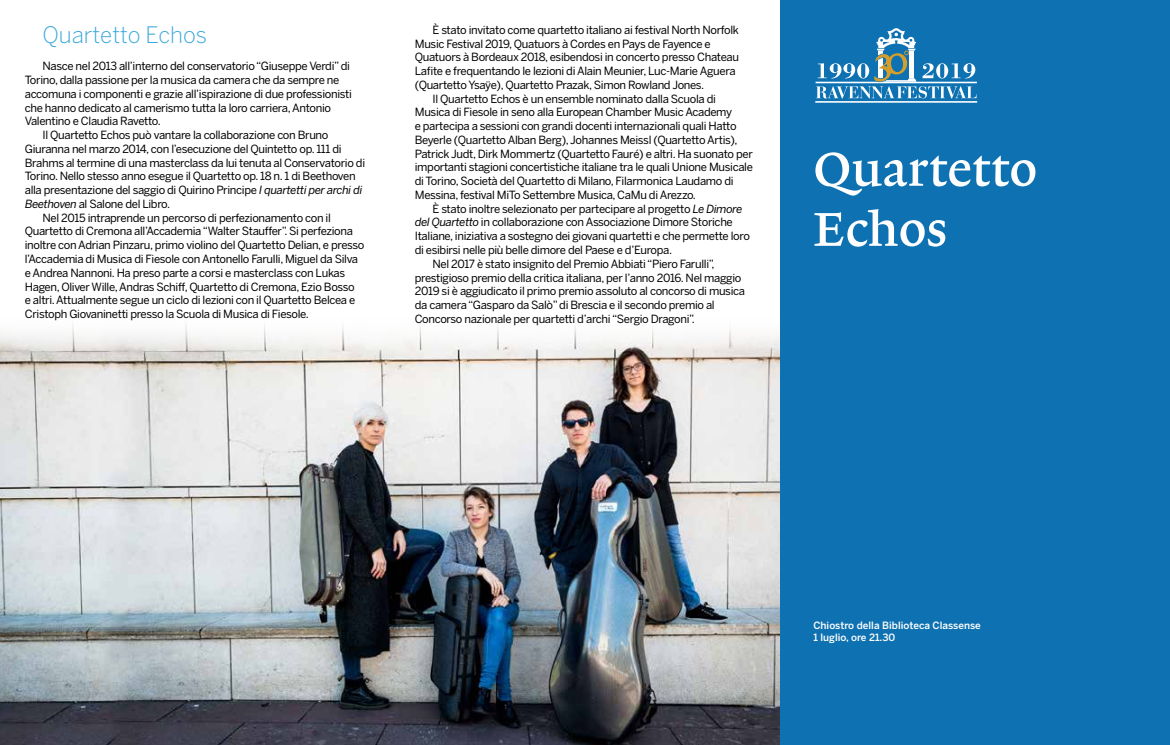
<style>
.page{position:relative;width:1170px;height:745px;background:#fff}
.page>*{position:absolute;margin:0;border:0;box-sizing:border-box;transform-origin:0 0}
.t1{font:50px/60px "Lexicon No 1 Roman B";color:#fff}
.t2{font:300 22.5px "Benton Sans";color:#3ba8da}
.t3{font:11.25px "Benton Sans";letter-spacing:-.03em;color:#000}
.t4{font:500 10px/12px "Benton Sans";color:#fff}
.s1{font-style:italic}
</style>
<div class="page">
<img style="left:0;top:324px;width:780px;height:420px">
<div style="left:780px;top:0;width:389px;height:744px;background:#0e72b2"></div>
<svg style="left:815px;top:28px;width:162px;height:75px"></svg>
<h2 class="t2" style="left:43px;top:21px;width:166px">Quartetto Echos</h2>
<p class="t3" style="left:43px;top:59px;width:309px">Nasce nel 2013 all’interno del conservatorio “Giuseppe Verdi” di</p>
<p class="t3" style="left:25px;top:73px;width:316px">Torino, dalla passione per la musica da camera che da sempre ne</p>
<p class="t3" style="left:25px;top:87px;width:328px">accomuna i componenti e grazie all’ispirazione di due professionisti</p>
<p class="t3" style="left:25px;top:101px;width:308px">che hanno dedicato al camerismo tutta la loro carriera, Antonio</p>
<p class="t3" style="left:25px;top:114px;width:138px">Valentino e Claudia Ravetto.</p>
<p class="t3" style="left:43px;top:128px;width:287px">Il Quartetto Echos può vantare la collaborazione con Bruno</p>
<p class="t3" style="left:25px;top:142px;width:318px">Giuranna nel marzo 2014, con l’esecuzione del Quintetto op. 111 di</p>
<p class="t3" style="left:25px;top:156px;width:342px">Brahms al termine di una masterclass da lui tenuta al Conservatorio di</p>
<p class="t3" style="left:25px;top:169px;width:332px">Torino. Nello stesso anno esegue il Quartetto op. 18 n. 1 di Beethoven</p>
<p class="t3" style="left:25px;top:183px;width:339px">alla presentazione del saggio di Quirino Principe <span class="s1">I quartetti per archi di</span></p>
<p class="t3" style="left:25px;top:197px;width:147px"><span class="s1">Beethoven</span> al Salone del Libro.</p>
<p class="t3" style="left:43px;top:211px;width:290px">Nel 2015 intraprende un percorso di perfezionamento con il</p>
<p class="t3" style="left:25px;top:224px;width:329px">Quartetto di Cremona all’Accademia “Walter Stauffer”. Si perfeziona</p>
<p class="t3" style="left:25px;top:238px;width:341px">inoltre con Adrian Pinzaru, primo violino del Quartetto Delian, e presso</p>
<p class="t3" style="left:25px;top:252px;width:335px">l’Accademia di Musica di Fiesole con Antonello Farulli, Miguel da Silva</p>
<p class="t3" style="left:25px;top:266px;width:322px">e Andrea Nannoni. Ha preso parte a corsi e masterclass con Lukas</p>
<p class="t3" style="left:25px;top:279px;width:331px">Hagen, Oliver Wille, Andras Schiff, Quartetto di Cremona, Ezio Bosso</p>
<p class="t3" style="left:25px;top:293px;width:332px">e altri. Attualmente segue un ciclo di lezioni con il Quartetto Belcea e</p>
<p class="t3" style="left:25px;top:307px;width:285px">Cristoph Giovaninetti presso la Scuola di Musica di Fiesole.</p>
<p class="t3" style="left:432px;top:23px;width:308px">È stato invitato come quartetto italiano ai festival North Norfolk</p>
<p class="t3" style="left:415px;top:37px;width:297px">Music Festival 2019, Quatuors à Cordes en Pays de Fayence e</p>
<p class="t3" style="left:415px;top:50px;width:326px">Quatuors à Bordeaux 2018, esibendosi in concerto presso Chateau</p>
<p class="t3" style="left:415px;top:64px;width:322px">Lafite e frequentando le lezioni di Alain Meunier, Luc-Marie Aguera</p>
<p class="t3" style="left:415px;top:78px;width:291px">(Quartetto Ysaÿe), Quartetto Prazak, Simon Rowland Jones.</p>
<p class="t3" style="left:432px;top:92px;width:285px">Il Quartetto Echos è un ensemble nominato dalla Scuola di</p>
<p class="t3" style="left:415px;top:105px;width:319px">Musica di Fiesole in seno alla European Chamber Music Academy</p>
<p class="t3" style="left:415px;top:119px;width:323px">e partecipa a sessioni con grandi docenti internazionali quali Hatto</p>
<p class="t3" style="left:415px;top:133px;width:324px">Beyerle (Quartetto Alban Berg), Johannes Meissl (Quartetto Artis),</p>
<p class="t3" style="left:415px;top:147px;width:339px">Patrick Judt, Dirk Mommertz (Quartetto Fauré) e altri. Ha suonato per</p>
<p class="t3" style="left:415px;top:160px;width:339px">importanti stagioni concertistiche italiane tra le quali Unione Musicale</p>
<p class="t3" style="left:415px;top:174px;width:320px">di Torino, Società del Quartetto di Milano, Filarmonica Laudamo di</p>
<p class="t3" style="left:415px;top:188px;width:283px">Messina, festival MiTo Settembre Musica, CaMu di Arezzo.</p>
<p class="t3" style="left:432px;top:202px;width:311px">È stato inoltre selezionato per partecipare al progetto <span class="s1">Le Dimore</span></p>
<p class="t3" style="left:415px;top:215px;width:319px"><span class="s1">del Quartetto</span> in collaborazione con Associazione Dimore Storiche</p>
<p class="t3" style="left:415px;top:229px;width:336px">Italiane, iniziativa a sostegno dei giovani quartetti e che permette loro</p>
<p class="t3" style="left:415px;top:243px;width:259px">di esibirsi nelle più belle dimore del Paese e d’Europa.</p>
<p class="t3" style="left:432px;top:257px;width:283px">Nel 2017 è stato insignito del Premio Abbiati “Piero Farulli”,</p>
<p class="t3" style="left:415px;top:270px;width:328px">prestigioso premio della critica italiana, per l’anno 2016. Nel maggio</p>
<p class="t3" style="left:415px;top:284px;width:332px">2019 si è aggiudicato il primo premio assoluto al concorso di musica</p>
<p class="t3" style="left:415px;top:298px;width:301px">da camera “Gasparo da Salò” di Brescia e il secondo premio al</p>
<p class="t3" style="left:415px;top:312px;width:281px">Concorso nazionale per quartetti d’archi “Sergio Dragoni”.</p>
<h1 class="t1" style="left:813px;top:139px;width:225px">Quartetto<br>Echos</h1>
<p class="t4" style="left:813px;top:618px;width:169px">Chiostro della Biblioteca Classense<br>1 luglio, ore 21.30</p>
</div>
